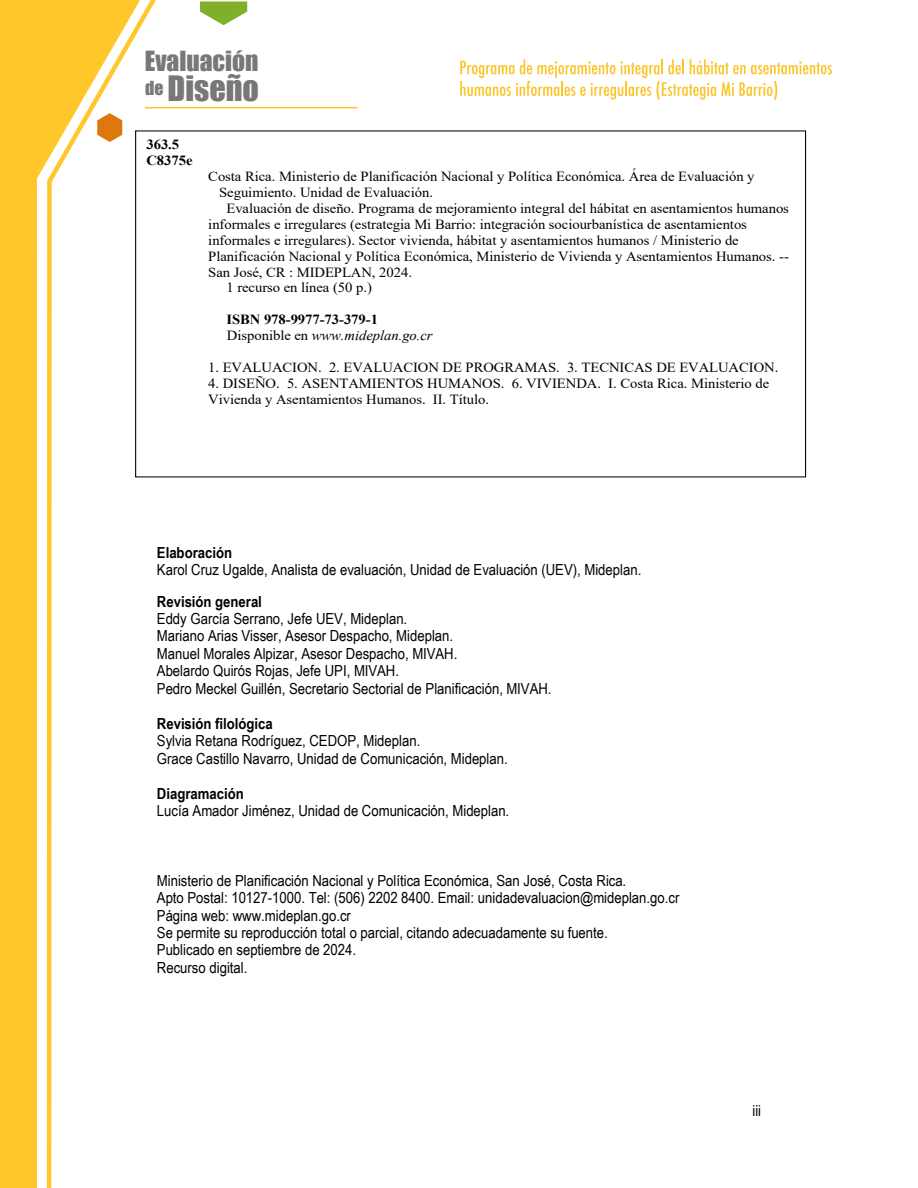
<style>
.page{position:relative;width:918px;height:1188px;background:#fff}
.page>*{position:absolute;margin:0;border:0;box-sizing:border-box;transform-origin:0 0}
.t1{font:32.25px "Impact";color:#787878}
.t2{font:25.5px "Impact";color:#787878}
.t3{font:15.3px/17.4px "Arial Narrow";color:#000;scale:1.05 1}
.t4{font:700 15.3px "Arial Narrow";color:#000;scale:1.05 1}
.t5{font:13.95px/15.9px "Times New Roman";letter-spacing:-.005em;color:#000;scale:1.05 1}
.t6{font:700 13.95px/15.6px "Times New Roman";letter-spacing:-.005em;color:#000;scale:1.05 1}
.s1{font-weight:400}
.s2{font-weight:400;font-style:italic}
</style>
<div class="page">
<div style="left:0;top:179px;width:37px;height:1009px;background:#ffc729"></div>
<svg style="left:47px;top:0;width:109px;height:1188px"></svg>
<svg style="left:0;top:0;width:140px;height:179px"></svg>
<svg style="left:200px;top:1px;width:47px;height:24px"></svg>
<hr style="left:145px;top:107px;width:213px;height:1px;background:#fdc52c">
<svg style="left:460px;top:59px;width:372px;height:41px"></svg>
<div style="left:136px;top:131px;width:670px;height:346px;background:#fff"></div>
<h2 class="t2" style="left:145px;top:41px;width:115px">Evaluación</h2>
<h1 class="t1" style="left:145px;top:63px;width:115px"><sup>de</sup> Diseño</h1>
<p class="t6" style="left:146px;top:137px;width:45px">363.5<br>C8375e</p>
<p class="t5" style="left:208px;top:168px;width:522px">Costa Rica. Ministerio de Planificación Nacional y Política Económica. Área de Evaluación y</p>
<p class="t5" style="left:219px;top:184px;width:205px">Seguimiento. Unidad de Evaluación.</p>
<p class="t5" style="left:226px;top:200px;width:537px">Evaluación de diseño. Programa de mejoramiento integral del hábitat en asentamientos humanos</p>
<p class="t5" style="left:208px;top:216px;width:515px">informales e irregulares (estrategia Mi Barrio: integración sociourbanística de asentamientos</p>
<p class="t5" style="left:208px;top:232px;width:507px">informales e irregulares). Sector vivienda, hábitat y asentamientos humanos / Ministerio de</p>
<p class="t5" style="left:208px;top:248px;width:554px">Planificación Nacional y Política Económica, Ministerio de Vivienda y Asentamientos Humanos. --</p>
<p class="t5" style="left:208px;top:263px;width:196px">San José, CR : MIDEPLAN, 2024.</p>
<p class="t5" style="left:226px;top:279px;width:140px">1 recurso en línea (50 p.)</p>
<p class="t6" style="left:226px;top:311px;width:198px">ISBN 978-9977-73-379-1<br><span class="s1">Disponible en</span> <span class="s2">www.mideplan.go.cr</span></p>
<p class="t5" style="left:208px;top:359px;width:545px">1. EVALUACION. 2. EVALUACION DE PROGRAMAS. 3. TECNICAS DE EVALUACION.</p>
<p class="t5" style="left:208px;top:375px;width:536px">4. DISEÑO. 5. ASENTAMIENTOS HUMANOS. 6. VIVIENDA. I. Costa Rica. Ministerio de<br>Vivienda y Asentamientos Humanos. II. Título.</p>
<p class="t4" style="left:157px;top:541px;width:73px">Elaboración</p>
<p class="t3" style="left:157px;top:561px;width:463px">Karol Cruz Ugalde, Analista de evaluación, Unidad de Evaluación (UEV), Mideplan.</p>
<p class="t4" style="left:157px;top:590px;width:102px">Revisión general</p>
<p class="t3" style="left:157px;top:609px;width:377px">Eddy García Serrano, Jefe UEV, Mideplan.<br>Mariano Arias Visser, Asesor Despacho, Mideplan.<br>Manuel Morales Alpizar, Asesor Despacho, MIVAH.<br>Abelardo Quirós Rojas, Jefe UPI, MIVAH.<br>Pedro Meckel Guillén, Secretario Sectorial de Planificación, MIVAH.</p>
<p class="t4" style="left:157px;top:712px;width:112px">Revisión filológica</p>
<p class="t3" style="left:157px;top:731px;width:336px">Sylvia Retana Rodríguez, CEDOP, Mideplan.<br>Grace Castillo Navarro, Unidad de Comunicación, Mideplan.</p>
<p class="t4" style="left:157px;top:782px;width:84px">Diagramación</p>
<p class="t3" style="left:157px;top:801px;width:337px">Lucía Amador Jiménez, Unidad de Comunicación, Mideplan.</p>
<p class="t3" style="left:157px;top:871px;width:499px">Ministerio de Planificación Nacional y Política Económica, San José, Costa Rica.<br>Apto Postal: 10127-1000. Tel: (506) 2202 8400. Email: unidadevaluacion@mideplan.go.cr Página web: www.mideplan.go.cr<br>Se permite su reproducción total o parcial, citando adecuadamente su fuente.<br>Publicado en septiembre de 2024.<br>Recurso digital.</p>
<p class="t3" style="left:752px;top:1102px;width:10px">iii</p>
</div>
